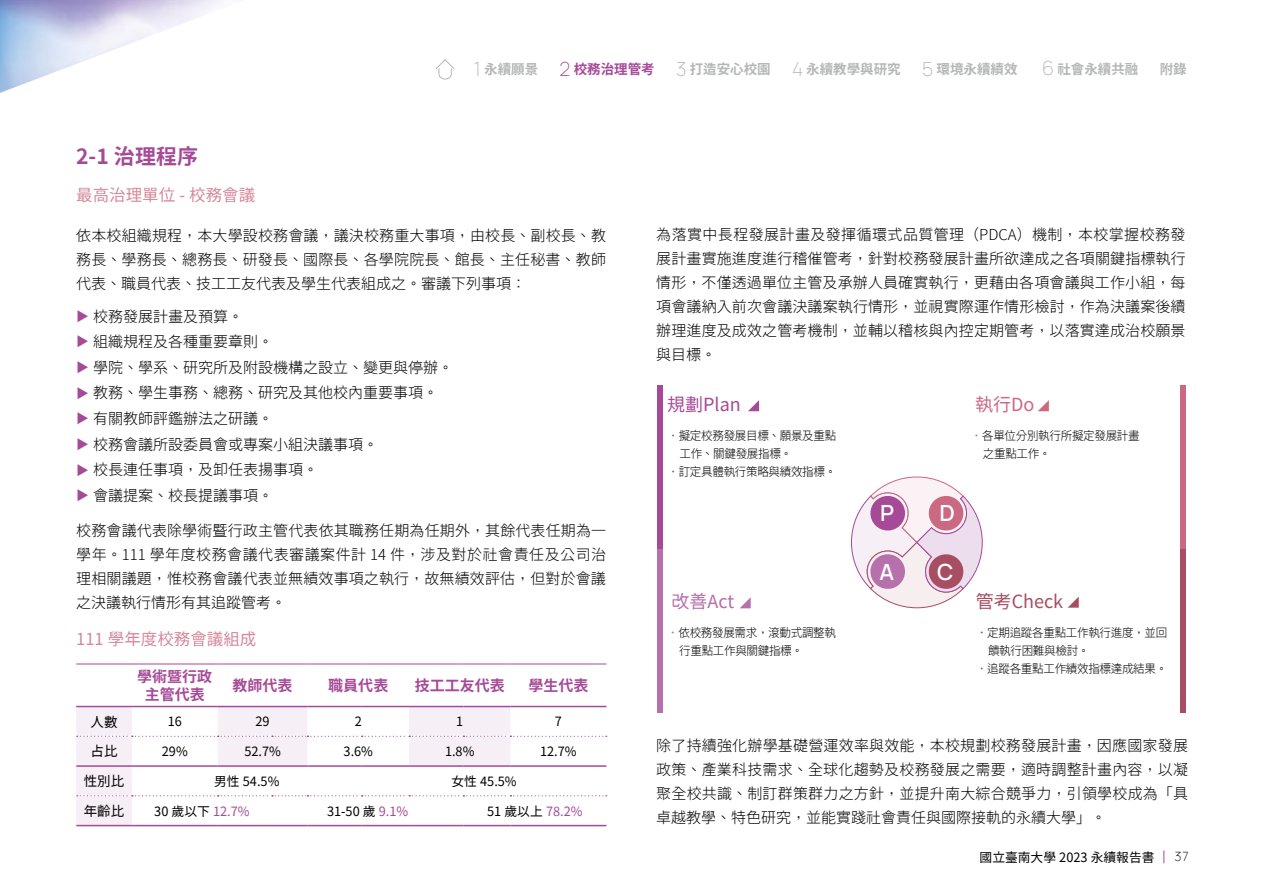
<style>
.page{position:relative;width:1263px;height:893px;background:#fff}
.page>*{position:absolute;margin:0;border:0;box-sizing:border-box;transform-origin:0 0}
.t1{font:200 22.35px "Manrope";color:#fff}
.t2{font:700 21px "Taipei Sans TC Beta";color:#a64a97}
.t3{font:18px "Taipei Sans TC Beta";color:#a74e62}
.t4{font:18px "Taipei Sans TC Beta";color:#a64a97}
.t5{font:18px "Taipei Sans TC Beta";color:#b670ab}
.t6{font:18px "Taipei Sans TC Beta";color:#cb6882}
.t7{font:16.5px "Taipei Sans TC Beta";color:#d58899}
.t8{font:300 15px/24px "Taipei Sans TC Beta";color:#000;text-align:justify}
.t9{font:700 15px/18px "Taipei Sans TC Beta";color:#a64a97;text-align:center}
.t10{font:700 13.5px "Taipei Sans TC Beta";color:#b5b6b6}
.t11{font:13.5px "Taipei Sans TC Beta";color:#000}
.t12{font:12.75px "Taipei Sans TC Beta";color:#000}
.t13{font:200 12.75px "Manrope";color:#000}
.t14{font:300 12px/18px "Taipei Sans TC Beta";letter-spacing:-.025em;color:#000;scale:.96 1}
.s1{font-family:"Manrope";font-weight:200;font-size:19.5px}
.s2{font-family:"Manrope";font-weight:200;font-size:19.5px;color:#a64a97}
.s3{color:#a64a97}
.s4{font-weight:400;font-size:12.75px;color:#a64a97}
.s5{font-weight:700;color:#6e60a8}
.s6{font-weight:700;color:#b670ab}
.s7{font-weight:700;color:#cb6882}
.s8{font-weight:700;color:#a74e62}
</style>
<div class="page">
<svg style="left:76px;top:706px;width:531px;height:120px"></svg>
<hr style="left:76px;top:765px;width:56px;height:2px;background:#a64a97">
<hr style="left:132px;top:765px;width:86px;height:2px;background:#a64a97">
<hr style="left:218px;top:765px;width:54px;height:2px;background:#a64a97">
<hr style="left:272px;top:765px;width:35px;height:2px;background:#a64a97">
<hr style="left:307px;top:765px;width:55px;height:2px;background:#a64a97">
<hr style="left:362px;top:765px;width:47px;height:2px;background:#a64a97">
<hr style="left:409px;top:765px;width:54px;height:2px;background:#a64a97">
<hr style="left:463px;top:765px;width:47px;height:2px;background:#a64a97">
<hr style="left:510px;top:765px;width:96px;height:2px;background:#a64a97">
<hr style="left:76px;top:664px;width:56px;height:1px;background:#a64a97">
<hr style="left:132px;top:664px;width:86px;height:1px;background:#a64a97">
<hr style="left:218px;top:664px;width:54px;height:1px;background:#a64a97">
<hr style="left:272px;top:664px;width:35px;height:1px;background:#a64a97">
<hr style="left:307px;top:664px;width:55px;height:1px;background:#a64a97">
<hr style="left:362px;top:664px;width:47px;height:1px;background:#a64a97">
<hr style="left:409px;top:664px;width:54px;height:1px;background:#a64a97">
<hr style="left:463px;top:664px;width:47px;height:1px;background:#a64a97">
<hr style="left:510px;top:664px;width:96px;height:1px;background:#a64a97">
<svg style="left:851px;top:477px;width:132px;height:131px"></svg>
<div style="left:1180px;top:549px;width:6px;height:164px;background:#a74e62"></div>
<div style="left:657px;top:385px;width:5px;height:164px;background:#a64a97"></div>
<div style="left:657px;top:549px;width:5px;height:164px;background:#b670ab"></div>
<div style="left:1180px;top:385px;width:6px;height:164px;background:#cb6882"></div>
<svg style="left:748px;top:400px;width:11px;height:11px"></svg>
<svg style="left:1068px;top:597px;width:11px;height:11px"></svg>
<svg style="left:1038px;top:400px;width:11px;height:11px"></svg>
<svg style="left:740px;top:597px;width:11px;height:11px"></svg>
<svg style="left:1163px;top:850px;width:1px;height:13px"></svg>
<img style="left:0;top:0;width:222px;height:93px">
<svg style="left:436px;top:59px;width:19px;height:21px"></svg>
<p class="t10" style="left:1042px;top:61px;width:98px"><span class="s1">6</span> 社會永續共融</p>
<p class="t10" style="left:474px;top:62px;width:545px"><span class="s1">1</span> 永續願景 <span class="s2">2</span> <span class="s3">校務治理管考</span> <span class="s1">3</span> 打造安心校園 <span class="s1">4</span> 永續教學與研究 <span class="s1">5</span> 環境永續績效</p>
<p class="t10" style="left:1160px;top:62px;width:28px">附錄</p>
<h2 class="t2" style="left:76px;top:145px;width:123px">2-1 治理程序</h2>
<p class="t7" style="left:76px;top:186px;width:180px">最高治理單位 - 校務會議</p>
<p class="t8" style="left:76px;top:224px;width:531px">依本校組織規程，本大學設校務會議，議決校務重大事項，由校長、副校長、教務長、學務長、總務長、研發長、國際長、各學院院長、館長、主任秘書、教師代表、職員代表、技工工友代表及學生代表組成之。審議下列事項：</p>
<p class="t8" style="left:76px;top:304px;width:379px;line-height:25.7px;text-align:left"><span class="s4">▶</span> 校務發展計畫及預算。<br><span class="s4">▶</span> 組織規程及各種重要章則。<br><span class="s4">▶</span> 學院、學系、研究所及附設機構之設立、變更與停辦。<span class="s4">▶</span> 教務、學生事務、總務、研究及其他校內重要事項。<span class="s4">▶</span> 有關教師評鑑辦法之研議。<br><span class="s4">▶</span> 校務會議所設委員會或專案小組決議事項。<br><span class="s4">▶</span> 校長連任事項，及卸任表揚事項。<br><span class="s4">▶</span> 會議提案、校長提議事項。</p>
<p class="t8" style="left:76px;top:518px;width:531px">校務會議代表除學術暨行政主管代表依其職務任期為任期外，其餘代表任期為一學年。111 學年度校務會議代表審議案件計 14 件，涉及對於社會責任及公司治理相關議題，惟校務會議代表並無績效事項之執行，故無績效評估，但對於會議之決議執行情形有其追蹤管考。</p>
<p class="t7" style="left:76px;top:630px;width:182px">111 學年度校務會議組成</p>
<p class="t9" style="left:137px;top:668px;width:76px">學術暨行政主管代表</p>
<p class="t9" style="left:233px;top:677px;width:61px">教師代表</p>
<p class="t9" style="left:328px;top:677px;width:62px">職員代表</p>
<p class="t9" style="left:415px;top:677px;width:91px">技工工友代表</p>
<p class="t9" style="left:528px;top:677px;width:61px">學生代表</p>
<p class="t11" style="left:91px;top:714px;width:29px">人數</p>
<p class="t12" style="left:168px;top:714px;width:16px">16</p>
<p class="t12" style="left:256px;top:714px;width:16px">29</p>
<p class="t12" style="left:355px;top:714px;width:9px">2</p>
<p class="t12" style="left:456px;top:714px;width:9px">1</p>
<p class="t12" style="left:555px;top:714px;width:9px">7</p>
<p class="t11" style="left:91px;top:744px;width:29px">占比</p>
<p class="t12" style="left:162px;top:744px;width:27px">29%</p>
<p class="t12" style="left:244px;top:744px;width:38px">52.7%</p>
<p class="t12" style="left:344px;top:744px;width:31px">3.6%</p>
<p class="t12" style="left:445px;top:744px;width:31px">1.8%</p>
<p class="t12" style="left:540px;top:744px;width:38px">12.7%</p>
<p class="t11" style="left:84px;top:773px;width:42px">性別比</p>
<p class="t12" style="left:214px;top:774px;width:67px">男性 54.5%</p>
<p class="t12" style="left:451px;top:774px;width:67px">女性 45.5%</p>
<p class="t11" style="left:84px;top:803px;width:42px">年齡比</p>
<p class="t12" style="left:154px;top:804px;width:97px">30 歲以下 <span class="s3">12.7%</span></p>
<p class="t12" style="left:327px;top:804px;width:83px">31-50 歲 <span class="s3">9.1%</span></p>
<p class="t12" style="left:487px;top:804px;width:97px">51 歲以上 <span class="s3">78.2%</span></p>
<p class="t8" style="left:656px;top:223px;width:531px">為落實中長程發展計畫及發揮循環式品質管理（PDCA）機制，本校掌握校務發展計畫實施進度進行稽催管考，針對校務發展計畫所欲達成之各項關鍵指標執行情形，不僅透過單位主管及承辦人員確實執行，更藉由各項會議與工作小組，每項會議納入前次會議決議案執行情形，並視實際運作情形檢討，作為決議案後續辦理進度及成效之管考機制，並輔以稽核與內控定期管考，以落實達成治校願景與目標。</p>
<p class="t4" style="left:667px;top:394px;width:75px">規劃Plan</p>
<p class="t14" style="left:679px;top:427px;width:165px;text-indent:-12px"><span class="s5">•</span>擬定校務發展目標、願景及重點工作、關鍵發展指標。</p>
<p class="t14" style="left:667px;top:463px;width:177px"><span class="s5">•</span>訂定具體執行策略與績效指標。</p>
<p class="t5" style="left:671px;top:592px;width:64px">改善Act</p>
<p class="t14" style="left:679px;top:624px;width:165px;text-indent:-12px"><span class="s6">•</span>依校務發展需求，滾動式調整執行重點工作與關鍵指標。</p>
<h1 class="t1" style="left:880px;top:497px;width:15px">P</h1>
<h1 class="t1" style="left:939px;top:497px;width:17px">D</h1>
<h1 class="t1" style="left:880px;top:556px;width:16px">A</h1>
<h1 class="t1" style="left:937px;top:556px;width:18px">C</h1>
<p class="t6" style="left:975px;top:394px;width:61px">執行Do</p>
<p class="t14" style="left:983px;top:427px;width:165px;text-indent:-12px"><span class="s7">•</span>各單位分別執行所擬定發展計畫之重點工作。</p>
<p class="t3" style="left:976px;top:592px;width:89px">管考Check</p>
<p class="t14" style="left:988px;top:624px;width:188px;text-indent:-12px"><span class="s8">•</span>定期追蹤各重點工作執行進度，並回饋執行困難與檢討。</p>
<p class="t14" style="left:976px;top:660px;width:201px"><span class="s8">•</span>追蹤各重點工作績效指標達成結果。</p>
<p class="t8" style="left:656px;top:734px;width:533px">除了持續強化辦學基礎營運效率與效能，本校規劃校務發展計畫，因應國家發展政策、產業科技需求、全球化趨勢及校務發展之需要，適時調整計畫內容，以凝聚全校共識、制訂群策群力之方針，並提升南大綜合競爭力，引領學校成為「具卓越教學、特色研究，並能實踐社會責任與國際接軌的永續大學」。</p>
<p class="t12" style="left:979px;top:850px;width:176px">國立臺南大學 2023 永續報告書</p>
<p class="t13" style="left:1174px;top:848px;width:17px">37</p>
</div>
